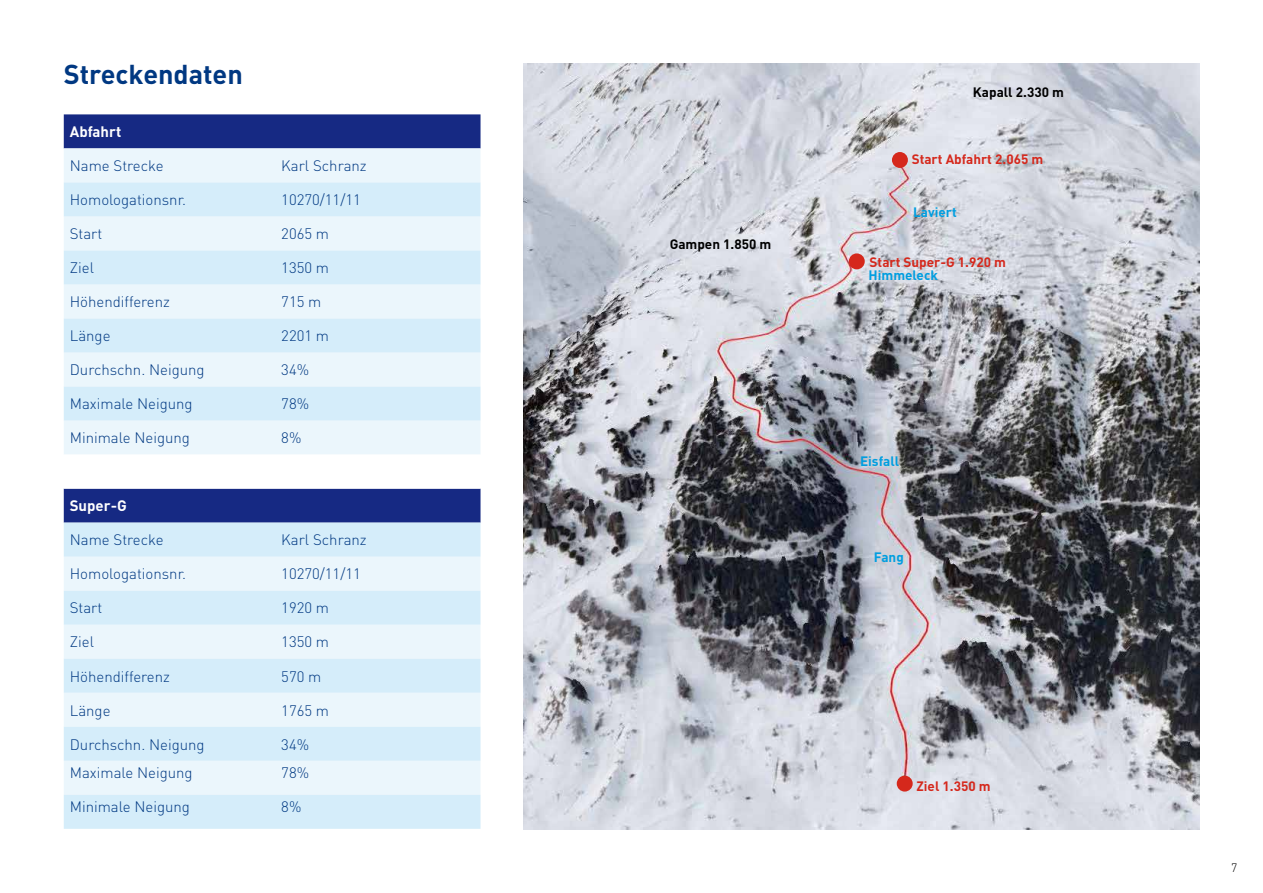
<style>
.page{position:relative;width:1263px;height:893px;background:#fff}
.page>*{position:absolute;margin:0;border:0;box-sizing:border-box;transform-origin:0 0}
.t1{font:700 27px "DINOT";color:#003882}
.t2{font:300 15px "DINOT";color:#003882}
.t3{font:700 15px "DINOT";color:#fff}
.t4{font:700 13.5px "DINOT";color:#d5281c}
.t5{font:700 13.5px "DINOT";color:#009ee0}
.t6{font:700 13.5px "DINOT";color:#000}
.t7{font:300 12px "DINOT";color:#000}
</style>
<div class="page">
<img style="left:523px;top:64px;width:676px;height:765px">
<div style="left:892px;top:152px;width:16px;height:16px;background:#d5281c;border-radius:50%"></div>
<div style="left:897px;top:776px;width:16px;height:16px;background:#d5281c;border-radius:50%"></div>
<div style="left:849px;top:253px;width:16px;height:16px;background:#d5281c;border-radius:50%"></div>
<div style="left:64px;top:114px;width:416px;height:34px;background:#162983"></div>
<div style="left:64px;top:148px;width:416px;height:34px;background:#ebf6fc"></div>
<svg style="left:64px;top:182px;width:416px;height:647px;background:#d4e6f4"></svg>
<svg style="left:64px;top:455px;width:416px;height:34px"></svg>
<h1 class="t1" style="left:64px;top:56px;width:181px">Streckendaten</h1>
<p class="t3" style="left:70px;top:122px;width:53px">Abfahrt</p>
<p class="t2" style="left:70px;top:156px;width:96px">Name Strecke</p>
<p class="t2" style="left:281px;top:156px;width:87px">Karl Schranz</p>
<p class="t2" style="left:70px;top:190px;width:118px">Homologationsnr.</p>
<p class="t2" style="left:281px;top:190px;width:81px">10270/11/11</p>
<p class="t2" style="left:70px;top:224px;width:34px">Start</p>
<p class="t2" style="left:281px;top:224px;width:49px">2065 m</p>
<p class="t2" style="left:70px;top:258px;width:26px">Ziel</p>
<p class="t2" style="left:281px;top:258px;width:49px">1350 m</p>
<p class="t2" style="left:70px;top:292px;width:102px">Höhendifferenz</p>
<p class="t2" style="left:281px;top:292px;width:42px">715 m</p>
<p class="t2" style="left:70px;top:326px;width:42px">Länge</p>
<p class="t2" style="left:281px;top:326px;width:49px">2201 m</p>
<p class="t2" style="left:70px;top:360px;width:136px">Durchschn. Neigung</p>
<p class="t2" style="left:281px;top:360px;width:29px">34%</p>
<p class="t2" style="left:70px;top:394px;width:124px">Maximale Neigung</p>
<p class="t2" style="left:281px;top:394px;width:29px">78%</p>
<p class="t2" style="left:70px;top:428px;width:122px">Minimale Neigung</p>
<p class="t2" style="left:281px;top:428px;width:22px">8%</p>
<p class="t3" style="left:70px;top:496px;width:58px">Super-G</p>
<p class="t2" style="left:70px;top:530px;width:96px">Name Strecke</p>
<p class="t2" style="left:281px;top:530px;width:87px">Karl Schranz</p>
<p class="t2" style="left:70px;top:564px;width:118px">Homologationsnr.</p>
<p class="t2" style="left:281px;top:564px;width:81px">10270/11/11</p>
<p class="t2" style="left:70px;top:598px;width:34px">Start</p>
<p class="t2" style="left:281px;top:598px;width:49px">1920 m</p>
<p class="t2" style="left:70px;top:632px;width:26px">Ziel</p>
<p class="t2" style="left:281px;top:632px;width:49px">1350 m</p>
<p class="t2" style="left:70px;top:666px;width:102px">Höhendifferenz</p>
<p class="t2" style="left:281px;top:666px;width:42px">570 m</p>
<p class="t2" style="left:70px;top:700px;width:42px">Länge</p>
<p class="t2" style="left:281px;top:700px;width:49px">1765 m</p>
<p class="t2" style="left:70px;top:734px;width:136px">Durchschn. Neigung</p>
<p class="t2" style="left:281px;top:734px;width:29px">34%</p>
<p class="t2" style="left:70px;top:763px;width:124px">Maximale Neigung</p>
<p class="t2" style="left:281px;top:763px;width:29px">78%</p>
<p class="t2" style="left:70px;top:797px;width:122px">Minimale Neigung</p>
<p class="t2" style="left:281px;top:797px;width:22px">8%</p>
<p class="t6" style="left:670px;top:235px;width:103px">Gampen 1.850 m</p>
<p class="t6" style="left:973px;top:83px;width:92px">Kapall 2.330 m</p>
<p class="t4" style="left:912px;top:150px;width:133px">Start Abfahrt 2.065 m</p>
<p class="t5" style="left:913px;top:203px;width:45px">Laviert</p>
<p class="t4" style="left:870px;top:252px;width:138px">Start Super-G 1.920 m</p>
<p class="t5" style="left:868px;top:266px;width:71px">Himmeleck</p>
<p class="t5" style="left:860px;top:452px;width:41px">Eisfall</p>
<p class="t5" style="left:874px;top:548px;width:31px">Fang</p>
<p class="t4" style="left:916px;top:777px;width:76px">Ziel 1.350 m</p>
<p class="t7" style="left:1231px;top:859px;width:8px">7</p>
</div>
